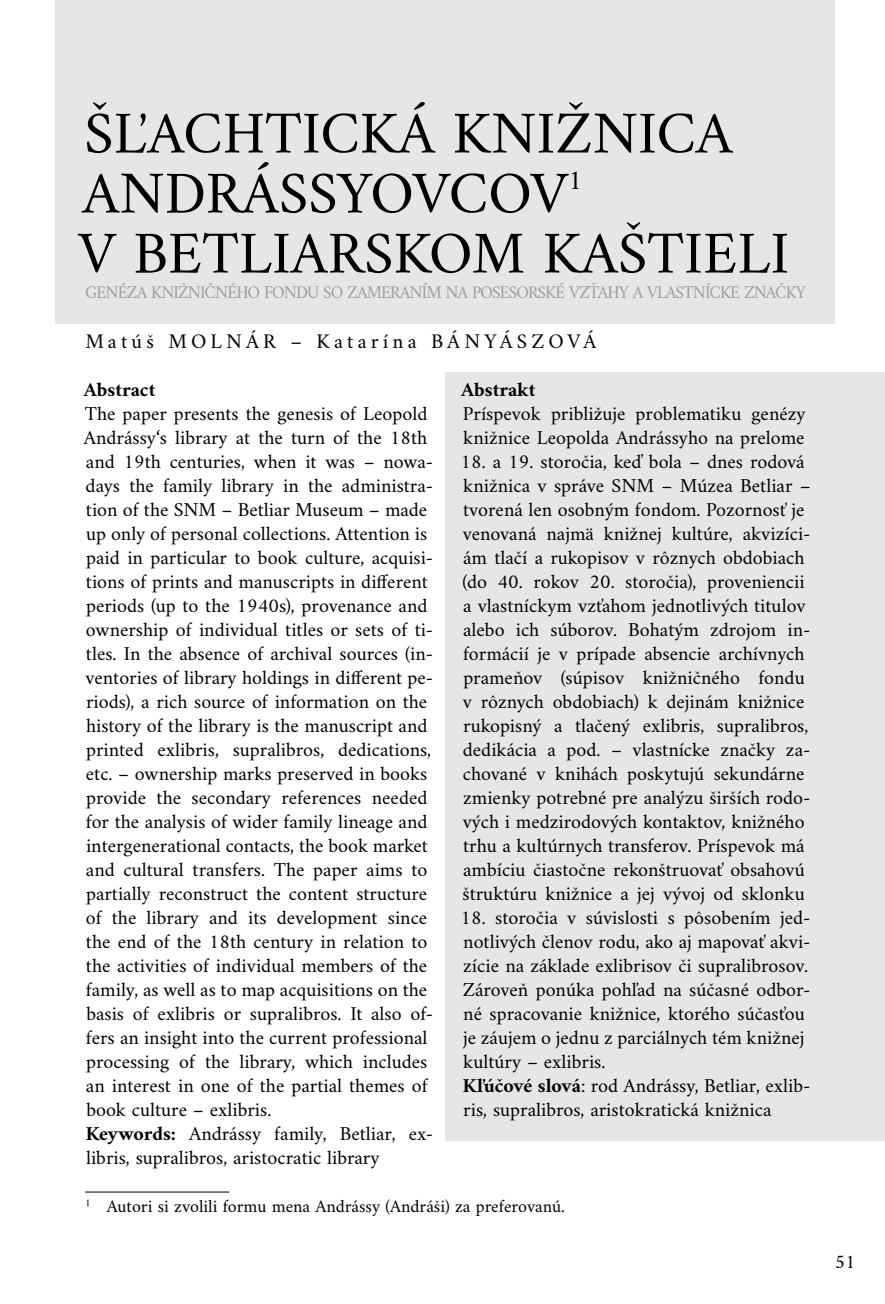
<style>
.page{position:relative;width:885px;height:1304px;background:#fff}
.page>*{position:absolute;margin:0;border:0;box-sizing:border-box;transform-origin:0 0}
.t1{font:60px/60px "Amiri";color:#000}
.t2{font:21px "Amiri";letter-spacing:.2em;color:#000}
.t3{font:20px/24px "Amiri";color:#000}
.t4{font:700 20px "Amiri";color:#000}
.t5{font:19.6px "Amiri";color:#000}
.t6{font:18px "Amiri";letter-spacing:-.05em;color:#9c9e9f;scale:.96 1}
.t7{font:18px "Amiri";color:#000}
.s1{font-weight:700}
</style>
<div class="page">
<div style="left:445px;top:372px;width:439px;height:768px;background:#e6e6e6"></div>
<div style="left:55px;top:0;width:780px;height:324px;background:#e6e6e6"></div>
<hr style="left:85px;top:1192px;width:144px;height:1px;background:#000">
<h1 class="t1" style="left:78px;top:102px;width:712px">ŠĽACHTICKÁ KNIŽNICA<br>ANDRÁSSYOVCOV<sup>1<br></sup>V BETLIARSKOM KAŠTIELI</h1>
<p class="t6" style="left:85px;top:282px;width:752px">GENÉZA KNIŽNIČNÉHO FONDU SO ZAMERANÍM NA POSESORSKÉ VZŤAHY A VLASTNÍCKE ZNAČKY</p>
<p class="t2" style="left:85px;top:328px;width:512px">Matúš MOLNÁR – Katarína BÁNYÁSZOVÁ</p>
<p class="t4" style="left:84px;top:377px;width:73px">Abstract</p>
<p class="t3" style="left:84px;top:401px;width:351px">The paper presents the genesis of Leopold Andrássy‘s library at the turn of the 18th and 19th centuries, when it was – nowa&shy;days the family library in the administra&shy;tion of the SNM – Betliar Museum – made up only of personal collections. Attention is paid in particular to book culture, acquisi&shy;tions of prints and manuscripts in different periods (up to the 1940s), provenance and ownership of individual titles or sets of ti&shy;tles. In the absence of archival sources (in&shy;ventories of library holdings in different pe&shy;riods), a rich source of information on the history of the library is the manuscript and printed exlibris, supralibros, dedications, etc. – ownership marks preserved in books provide the secondary references needed for the analysis of wider family lineage and intergenerational contacts, the book market and cultural transfers. The paper aims to partially reconstruct the content structure of the library and its development since the end of the 18th century in relation to the activities of individual members of the family, as well as to map acquisitions on the basis of exlibris or supralibros. It also of&shy;fers an insight into the current professional processing of the library, which includes an interest in one of the partial themes of book culture – exlibris.<br><span class="s1">Keywords:</span> Andrássy family, Betliar, ex&shy;libris, supralibros, aristocratic library</p>
<p class="t4" style="left:461px;top:377px;width:76px">Abstrakt</p>
<p class="t3" style="left:463px;top:401px;width:344px">Príspevok približuje problematiku genézy knižnice Leopolda Andrássyho na prelome</p>
<p class="t3" style="left:460px;top:449px;width:352px">18. a 19. storočia, keď bola – dnes rodová knižnica v správe SNM – Múzea Betliar – tvorená len osobným fondom. Pozornosť je venovaná najmä knižnej kultúre, akvizíci&shy;ám tlačí a rukopisov v rôznych obdobiach (do 40. rokov 20. storočia), proveniencii a vlastníckym vzťahom jednotlivých titulov alebo ich súborov. Bohatým zdrojom in&shy;formácií je v prípade absencie archívnych prameňov (súpisov knižničného fondu v rôznych obdobiach) k dejinám knižnice rukopisný a tlačený exlibris, supralibros, dedikácia a pod. – vlastnícke značky za&shy;chované v knihách poskytujú sekundárne zmienky potrebné pre analýzu širších rodo&shy;vých i medzirodových kontaktov, knižného trhu a kultúrnych transferov. Príspevok má ambíciu čiastočne rekonštruovať obsahovú štruktúru knižnice a jej vývoj od sklonku</p>
<p class="t3" style="left:460px;top:905px;width:351px">18. storočia v súvislosti s pôsobením jed&shy;notlivých členov rodu, ako aj mapovať akvi&shy;zície na základe exlibrisov či supralibrosov.<br>Zároveň ponúka pohľad na súčasné odbor&shy;né spracovanie knižnice, ktorého súčasťou je záujem o jednu z parciálnych tém knižnej kultúry – exlibris.<br><span class="s1">Kľúčové slová</span>: rod Andrássy, Betliar, exlib&shy;ris, supralibros, aristokratická knižnica</p>
<p class="t7" style="left:85px;top:1195px;width:481px"><sup>1</sup> Autori si zvolili formu mena Andrássy (Andráši) za preferovanú.</p>
<p class="t5" style="left:834px;top:1250px;width:22px">51</p>
</div>
